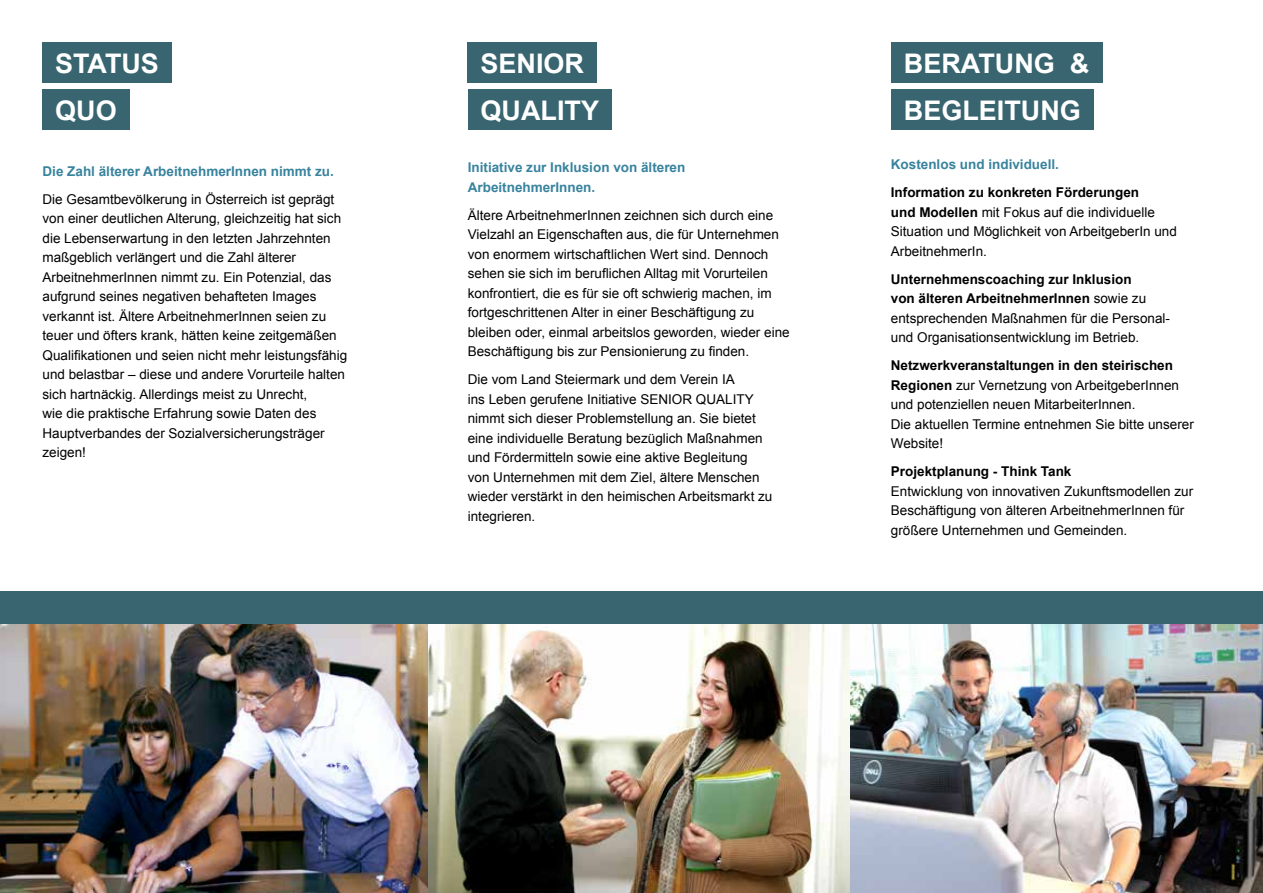
<style>
.page{position:relative;width:1263px;height:893px;background:#fff}
.page>*{position:absolute;margin:0;border:0;box-sizing:border-box;transform-origin:0 0}
.t1{font:700 27px "Arial";color:#fff}
.t2{font:13.5px/19.5px "Arial";color:#000}
.t3{font:700 13.5px/19.5px "Arial";color:#38839e}
.t4{font:700 13.5px "Arial";color:#000}
.s1{font-weight:700}
</style>
<div class="page">
<img style="left:428px;top:624px;width:421px;height:269px">
<img style="left:850px;top:624px;width:413px;height:269px">
<img style="left:0;top:624px;width:428px;height:269px">
<div style="left:0;top:591px;width:1263px;height:33px;background:#386570"></div>
<div style="left:43px;top:89px;width:87px;height:41px;background:#386570"></div>
<div style="left:468px;top:89px;width:143px;height:41px;background:#386570"></div>
<div style="left:43px;top:43px;width:129px;height:40px;background:#386570"></div>
<div style="left:468px;top:43px;width:129px;height:40px;background:#386570"></div>
<div style="left:891px;top:89px;width:203px;height:41px;background:#386570"></div>
<div style="left:891px;top:43px;width:211px;height:40px;background:#386570"></div>
<h1 class="t1" style="left:55px;top:45px;width:103px">STATUS</h1>
<h1 class="t1" style="left:480px;top:45px;width:19px">SEN</h1>
<h1 class="t1" style="left:536px;top:45px;width:29px">IOR</h1>
<h1 class="t1" style="left:55px;top:92px;width:61px">QUO</h1>
<h1 class="t1" style="left:480px;top:92px;width:120px">QUALITY</h1>
<p class="t3" style="left:43px;top:162px;width:293px">Die Zahl älterer ArbeitnehmerInnen nimmt zu.</p>
<p class="t2" style="left:43px;top:189px;width:306px">Die Gesamtbevölkerung in Österreich ist geprägt von einer deutlichen Alterung, gleichzeitig hat sich die Lebenserwartung in den letzten Jahrzehnten maßgeblich verlängert und die Zahl älterer ArbeitnehmerInnen nimmt zu. Ein Potenzial, das aufgrund seines negativen behafteten Images verkannt ist. Ältere ArbeitnehmerInnen seien zu teuer und öfters krank, hätten keine zeitgemäßen Qualifikationen und seien nicht mehr leistungsfähig und belastbar – diese und andere Vorurteile halten sich hartnäckig. Allerdings meist zu Unrecht,<br>wie die praktische Erfahrung sowie Daten des Hauptverbandes der Sozialversicherungsträger zeigen!</p>
<p class="t3" style="left:468px;top:158px;width:219px">Initiative zur Inklusion von älteren<br>ArbeitnehmerInnen.</p>
<p class="t2" style="left:468px;top:205px;width:323px">Ältere ArbeitnehmerInnen zeichnen sich durch eine Vielzahl an Eigenschaften aus, die für Unternehmen von enormem wirtschaftlichen Wert sind. Dennoch sehen sie sich im beruflichen Alltag mit Vorurteilen konfrontiert, die es für sie oft schwierig machen, im fortgeschrittenen Alter in einer Beschäftigung zu bleiben oder, einmal arbeitslos geworden, wieder eine Beschäftigung bis zur Pensionierung zu finden.</p>
<p class="t2" style="left:468px;top:370px;width:306px">Die vom Land Steiermark und dem Verein IA<br>ins Leben gerufene Initiative SENIOR QUALITY nimmt sich dieser Problemstellung an. Sie bietet eine individuelle Beratung bezüglich Maßnahmen und Fördermitteln sowie eine aktive Begleitung von Unternehmen mit dem Ziel, ältere Menschen wieder verstärkt in den heimischen Arbeitsmarkt zu integrieren.</p>
<h1 class="t1" style="left:904px;top:45px;width:20px">BER</h1>
<h1 class="t1" style="left:961px;top:45px;width:73px">ATUNG</h1>
<h1 class="t1" style="left:1070px;top:45px;width:21px">&amp;</h1>
<h1 class="t1" style="left:904px;top:92px;width:20px">BEG</h1>
<h1 class="t1" style="left:962px;top:92px;width:98px">LEITUNG</h1>
<p class="t3" style="left:891px;top:155px;width:170px">Kostenlos und individuell.</p>
<p class="t2" style="left:891px;top:183px;width:287px"><span class="s1">Information zu konkreten Förderungen<br>und Modellen</span> mit Fokus auf die individuelle Situation und Möglichkeit von ArbeitgeberIn und ArbeitnehmerIn.</p>
<p class="t2" style="left:891px;top:269px;width:281px"><span class="s1">Unternehmenscoaching zur Inklusion<br>von älteren ArbeitnehmerInnen</span> sowie zu entsprechenden Maßnahmen für die Personal&shy;und Organisationsentwicklung im Betrieb.</p>
<p class="t2" style="left:891px;top:356px;width:304px"><span class="s1">Netzwerkveranstaltungen in den steirischen Regionen</span> zur Vernetzung von ArbeitgeberInnen und potenziellen neuen MitarbeiterInnen.<br>Die aktuellen Termine entnehmen Sie bitte unserer Website!</p>
<p class="t4" style="left:891px;top:462px;width:182px">Projektplanung - Think Tank</p>
<p class="t2" style="left:891px;top:481px;width:304px">Entwicklung von innovativen Zukunftsmodellen zur<br>Beschäftigung von älteren ArbeitnehmerInnen für größere Unternehmen und Gemeinden.</p>
</div>
